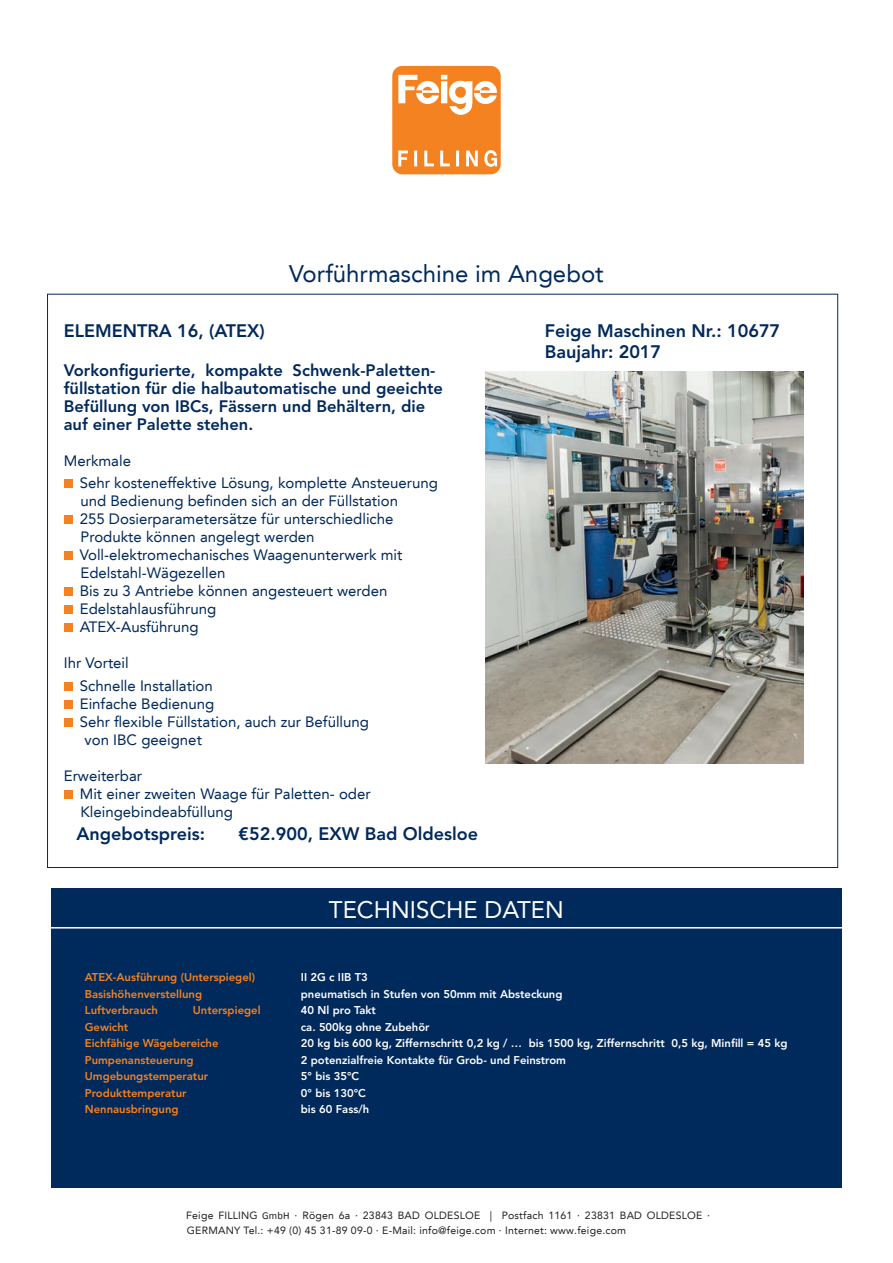
<style>
.page{position:relative;width:893px;height:1263px;background:#fff}
.page>*{position:absolute;margin:0;border:0;box-sizing:border-box;transform-origin:0 0}
.t1{font:24px "Avenir LT";color:#00295c}
.t2{font:24px "Avenir LT";color:#fff}
.t3{font:800 18px/21px "Avenir LT Std";color:#00295c}
.t4{font:800 16.5px/18px "Avenir LT Std";color:#00295c}
.t5{font:15px/18px "Avenir LT";color:#00295c}
.t6{font:800 11.25px "Avenir LT Std";color:#fff}
.t7{font:800 11.25px "Avenir LT Std";color:#f58220}
.t8{font:10.5px/14.5px "Avenir LT";letter-spacing:.02em;color:#231f20}
.s1{font-family:"Calibri"}
</style>
<div class="page">
<svg style="left:392px;top:66px;width:109px;height:108px"></svg>
<div style="left:51px;top:889px;width:791px;height:299px;background:#00295c"></div>
<hr style="left:0;top:927px;width:893px;height:1px;background:#fff">
<img style="left:485px;top:371px;width:318px;height:392px">
<div style="left:64px;top:480px;width:8px;height:8px;background:#f58220"></div>
<div style="left:64px;top:516px;width:8px;height:8px;background:#f58220"></div>
<div style="left:64px;top:552px;width:8px;height:8px;background:#f58220"></div>
<div style="left:64px;top:588px;width:8px;height:8px;background:#f58220"></div>
<div style="left:64px;top:606px;width:8px;height:8px;background:#f58220"></div>
<div style="left:64px;top:624px;width:8px;height:8px;background:#f58220"></div>
<div style="left:64px;top:682px;width:8px;height:9px;background:#f58220"></div>
<div style="left:64px;top:700px;width:8px;height:9px;background:#f58220"></div>
<div style="left:64px;top:718px;width:8px;height:9px;background:#f58220"></div>
<div style="left:64px;top:790px;width:8px;height:9px;background:#f58220"></div>
<h1 class="t1" style="left:289px;top:259px;width:316px">Vorführmaschine im Angebot</h1>
<p class="t3" style="left:64px;top:320px;width:202px">ELEMENTRA 16, (ATEX)</p>
<p class="t4" style="left:64px;top:361px;width:381px">Vorkonfigurierte, kompakte Schwenk-Paletten&shy;füllstation für die halbautomatische und geeichte Befüllung von IBCs, Fässern und Behältern, die auf einer Palette stehen.</p>
<p class="t5" style="left:80px;top:449px;width:360px;line-height:22.5px;text-indent:-16px">Merkmale<br>Sehr kosteneffektive Lösung, komplette Ansteuerung</p>
<p class="t5" style="left:80px;top:492px;width:324px">und Bedienung befinden sich an der Füllstation 255 Dosierparametersätze für unterschiedliche Produkte können angelegt werden Voll-elektromechanisches Waagenunterwerk mit Edelstahl-Wägezellen<br>Bis zu 3 Antriebe können angesteuert werden Edelstahlausführung<br>ATEX-Ausführung</p>
<p class="t5" style="left:80px;top:652px;width:135px;line-height:22.5px;text-indent:-16px">Ihr Vorteil<br>Schnelle Installation</p>
<p class="t5" style="left:80px;top:694px;width:136px">Einfache Bedienung</p>
<p class="t5" style="left:80px;top:712px;width:291px">Sehr flexible Füllstation, auch zur Befüllung</p>
<p class="t5" style="left:85px;top:730px;width:119px">von IBC geeignet</p>
<p class="t5" style="left:80px;top:766px;width:292px;text-indent:-16px">Erweiterbar<br>Mit einer zweiten Waage für Paletten- oder<br>Kleingebindeabfüllung</p>
<p class="t3" style="left:77px;top:823px;width:130px">Angebotspreis:</p>
<p class="t3" style="left:239px;top:823px;width:241px">€52.900, EXW Bad Oldesloe</p>
<p class="t3" style="left:545px;top:320px;width:237px">Feige Maschinen Nr.: 10677<br>Baujahr: 2017</p>
<h1 class="t2" style="left:329px;top:896px;width:236px">TECHNISCHE DATEN</h1>
<p class="t7" style="left:85px;top:970px;width:172px">ATEX-Ausführung (Unterspiegel)</p>
<p class="t6" style="left:301px;top:970px;width:69px">II 2G c IIB T3</p>
<p class="t7" style="left:85px;top:987px;width:119px">Basishöhenverstellung</p>
<p class="t6" style="left:301px;top:987px;width:263px">pneumatisch in Stufen von 50mm mit Absteckung</p>
<p class="t7" style="left:85px;top:1003px;width:75px">Luftverbrauch</p>
<p class="t7" style="left:193px;top:1003px;width:69px">Unterspiegel</p>
<p class="t6" style="left:301px;top:1003px;width:77px">40 Nl pro Takt</p>
<p class="t7" style="left:85px;top:1020px;width:45px">Gewicht</p>
<p class="t6" style="left:301px;top:1020px;width:130px">ca. 500kg ohne Zubehör</p>
<p class="t7" style="left:85px;top:1036px;width:135px">Eichfähige Wägebereiche</p>
<p class="t6" style="left:301px;top:1036px;width:488px">20 kg bis 600 kg, Ziffernschritt 0,2 kg / … bis 1500 kg, Ziffernschritt 0,5 kg, Minfill = 45 kg</p>
<p class="t7" style="left:85px;top:1053px;width:110px">Pumpenansteuerung</p>
<p class="t6" style="left:301px;top:1053px;width:267px">2 potenzialfreie Kontakte für Grob- und Feinstrom</p>
<p class="t7" style="left:85px;top:1069px;width:125px">Umgebungstemperatur</p>
<p class="t6" style="left:301px;top:1069px;width:60px">5° bis 35°C</p>
<p class="t7" style="left:85px;top:1086px;width:103px">Produkttemperatur</p>
<p class="t6" style="left:301px;top:1086px;width:67px">0° bis 130°C</p>
<p class="t7" style="left:85px;top:1102px;width:95px">Nennausbringung</p>
<p class="t6" style="left:301px;top:1102px;width:70px">bis 60 Fass/h</p>
<p class="t8" style="left:186px;top:1208px;width:525px">Feige FILLING <span class="s1">GmbH</span> · Rögen 6a · 23843 BAD OLDESLOE | Postfach 1161 · 23831 BAD OLDESLOE ·<br>GERMANY Tel.: +49 (0) 45 31-89 09-0 · E-Mail: info@feige.com · Internet: www.feige.com</p>
</div>
